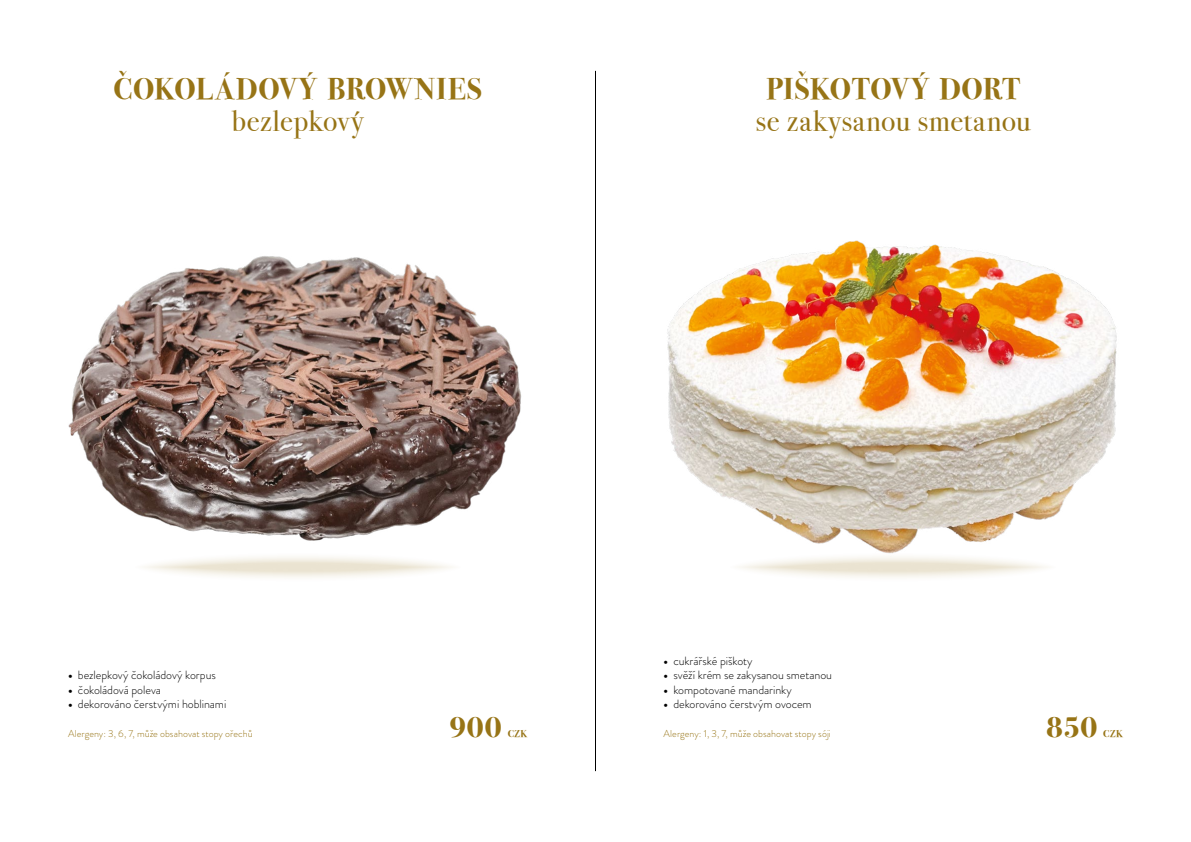
<style>
.page{position:relative;width:1191px;height:842px;background:#fff}
.page>*{position:absolute;margin:0;border:0;box-sizing:border-box;transform-origin:0 0}
.t1{font:700 30px "Bodoni Svty Two ITCTT";letter-spacing:.02em;color:#977416}
.t2{font:30px "Bodoni Svty Two ITCTT";letter-spacing:.02em;color:#977416}
.t3{font:300 12px "Brandon Grotesque";letter-spacing:-.005em;color:#000}
.t4{font:300 10px "Brandon Grotesque";letter-spacing:.005em;color:#977416}
.t5{font:700 10px "Bodoni Svty Two ITCTT";letter-spacing:.045em;color:#977416}
.s1{font-weight:700}
</style>
<div class="page">
<img style="left:68px;top:256px;width:454px;height:322px">
<img style="left:667px;top:240px;width:450px;height:338px">
<hr style="left:595px;top:71px;width:1px;height:700px;background:#000">
<h1 class="t1" style="left:113px;top:64px;width:370px">ČOKOLÁDOVÝ BROWNIES</h1>
<h1 class="t2" style="left:232px;top:96px;width:133px">bezlepkový</h1>
<h1 class="t1" style="left:766px;top:64px;width:255px">PIŠKOTOVÝ DORT</h1>
<h1 class="t2" style="left:755px;top:96px;width:277px">se zakysanou smetanou</h1>
<p class="t3" style="left:68px;top:667px;width:149px"><span class="s1">•</span> bezlepkový čokoládový korpus</p>
<p class="t3" style="left:68px;top:681px;width:94px"><span class="s1">•</span> čokoládová poleva</p>
<p class="t3" style="left:68px;top:696px;width:160px"><span class="s1">•</span> dekorováno čerstvými hoblinami</p>
<p class="t4" style="left:68px;top:727px;width:186px">Alergeny: 3, 6, 7, může obsahovat stopy ořechů</p>
<h1 class="t1" style="left:449px;top:702px;width:54px">900</h1>
<p class="t5" style="left:508px;top:725px;width:21px">CZK</p>
<p class="t3" style="left:663px;top:653px;width:91px"><span class="s1">•</span> cukrářské piškoty</p>
<p class="t3" style="left:663px;top:667px;width:170px"><span class="s1">•</span> svěží krém se zakysanou smetanou</p>
<p class="t3" style="left:663px;top:681px;width:130px"><span class="s1">•</span> kompotované mandarinky</p>
<p class="t3" style="left:663px;top:696px;width:150px"><span class="s1">•</span> dekorováno čerstvým ovocem</p>
<p class="t4" style="left:663px;top:727px;width:169px">Alergeny: 1, 3, 7, může obsahovat stopy sóji</p>
<h1 class="t1" style="left:1046px;top:702px;width:53px">850</h1>
<p class="t5" style="left:1103px;top:725px;width:21px">CZK</p>
</div>
